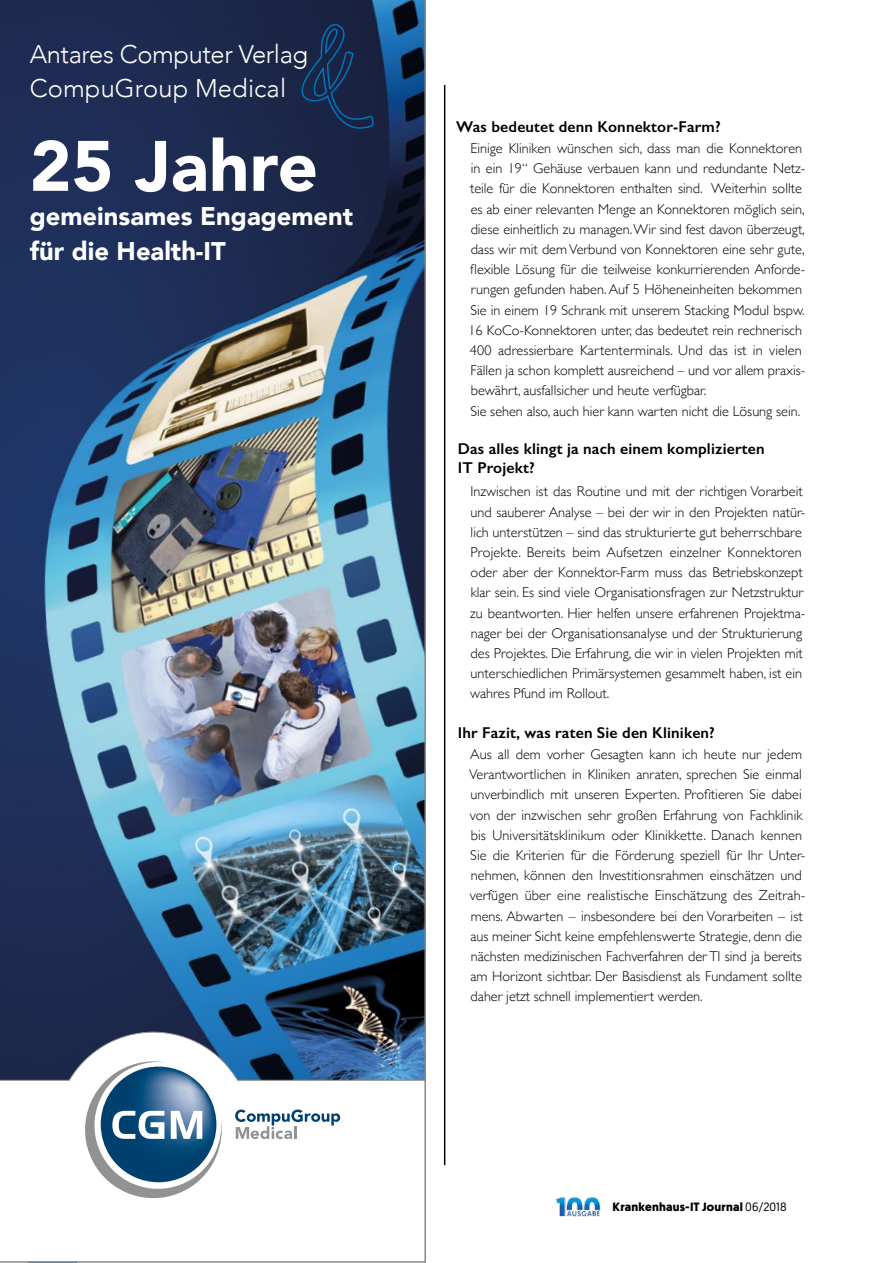
<style>
.page{position:relative;width:893px;height:1263px;background:#fff}
.page>*{position:absolute;margin:0;border:0;box-sizing:border-box;transform-origin:0 0}
.t1{font:900 70.5px "Avenir";letter-spacing:.005em;color:#fff}
.t2{font:300 25.5px/34.5px "Avenir";letter-spacing:-.015em;color:#fff}
.t3{font:900 25.5px/34.5px "Avenir";color:#fff}
.t4{font:600 15.75px/19px "Gill Sans";letter-spacing:.01em;color:#000}
.t5{font:300 14.25px/20.2px "Gill Sans";color:#000}
.t6{font:700 12px "Geomanist";letter-spacing:.015em;color:#000}
.s1{font-weight:400}
</style>
<div class="page">
<img style="left:556px;top:1196px;width:45px;height:21px">
<hr style="left:444px;top:85px;width:1px;height:1080px;background:#000">
<img style="left:0;top:0;width:426px;height:1263px">
<h2 class="t2" style="left:30px;top:37px;width:280px">Antares Computer Verlag<br>CompuGroup Medical</h2>
<h1 class="t1" style="left:30px;top:106px;width:290px">25 Jahre</h1>
<h2 class="t3" style="left:30px;top:199px;width:325px">gemeinsames Engagement für die Health-IT</h2>
<p class="t4" style="left:456px;top:117px;width:266px">Was bedeutet denn Konnektor-Farm?</p>
<p class="t5" style="left:468px;top:138px;width:338px">Einige Kliniken wünschen sich, dass man die Konnektoren in ein 19“ Gehäuse verbauen kann und redundante Netz&shy;teile für die Konnektoren enthalten sind. Weiterhin sollte es ab einer relevanten Menge an Konnektoren möglich sein, diese einheitlich zu managen. Wir sind fest davon überzeugt, dass wir mit dem Verbund von Konnektoren eine sehr gute, flexible Lösung für die teilweise konkurrierenden Anforde&shy;rungen gefunden haben. Auf 5 Höheneinheiten bekommen Sie in einem 19 Schrank mit unserem Stacking Modul bspw.<br>16 KoCo-Konnektoren unter, das bedeutet rein rechnerisch 400 adressierbare Kartenterminals. Und das ist in vielen Fällen ja schon komplett ausreichend – und vor allem praxis&shy;bewährt, ausfallsicher und heute verfügbar.<br>Sie sehen also, auch hier kann warten nicht die Lösung sein.</p>
<p class="t4" style="left:458px;top:439px;width:308px">Das alles klingt ja nach einem komplizierten<br>IT Projekt?</p>
<p class="t5" style="left:470px;top:481px;width:337px">Inzwischen ist das Routine und mit der richtigen Vorarbeit und sauberer Analyse – bei der wir in den Projekten natür&shy;lich unterstützen – sind das strukturierte gut beherrschbare Projekte. Bereits beim Aufsetzen einzelner Konnektoren oder aber der Konnektor-Farm muss das Betriebskonzept klar sein. Es sind viele Organisationsfragen zur Netzstruktur zu beantworten. Hier helfen unsere erfahrenen Projektma&shy;nager bei der Organisationsanalyse und der Strukturierung des Projektes. Die Erfahrung, die wir in vielen Projekten mit unterschiedlichen Primärsystemen gesammelt haben, ist ein wahres Pfund im Rollout.</p>
<p class="t4" style="left:458px;top:723px;width:259px">Ihr Fazit, was raten Sie den Kliniken?</p>
<p class="t5" style="left:469px;top:744px;width:338px">Aus all dem vorher Gesagten kann ich heute nur jedem Verantwortlichen in Kliniken anraten, sprechen Sie einmal unverbindlich mit unseren Experten. Profitieren Sie dabei von der inzwischen sehr großen Erfahrung von Fachklinik bis Universitätsklinikum oder Klinikkette. Danach kennen Sie die Kriterien für die Förderung speziell für Ihr Unter&shy;nehmen, können den Investitionsrahmen einschätzen und verfügen über eine realistische Einschätzung des Zeitrah&shy;mens. Abwarten – insbesondere bei den Vorarbeiten – ist aus meiner Sicht keine empfehlenswerte Strategie, denn die nächsten medizinischen Fachverfahren der TI sind ja bereits am Horizont sichtbar. Der Basisdienst als Fundament sollte daher jetzt schnell implementiert werden.</p>
<p class="t6" style="left:613px;top:1199px;width:176px">Krankenhaus-IT Journal <span class="s1">06/2018</span></p>
</div>
